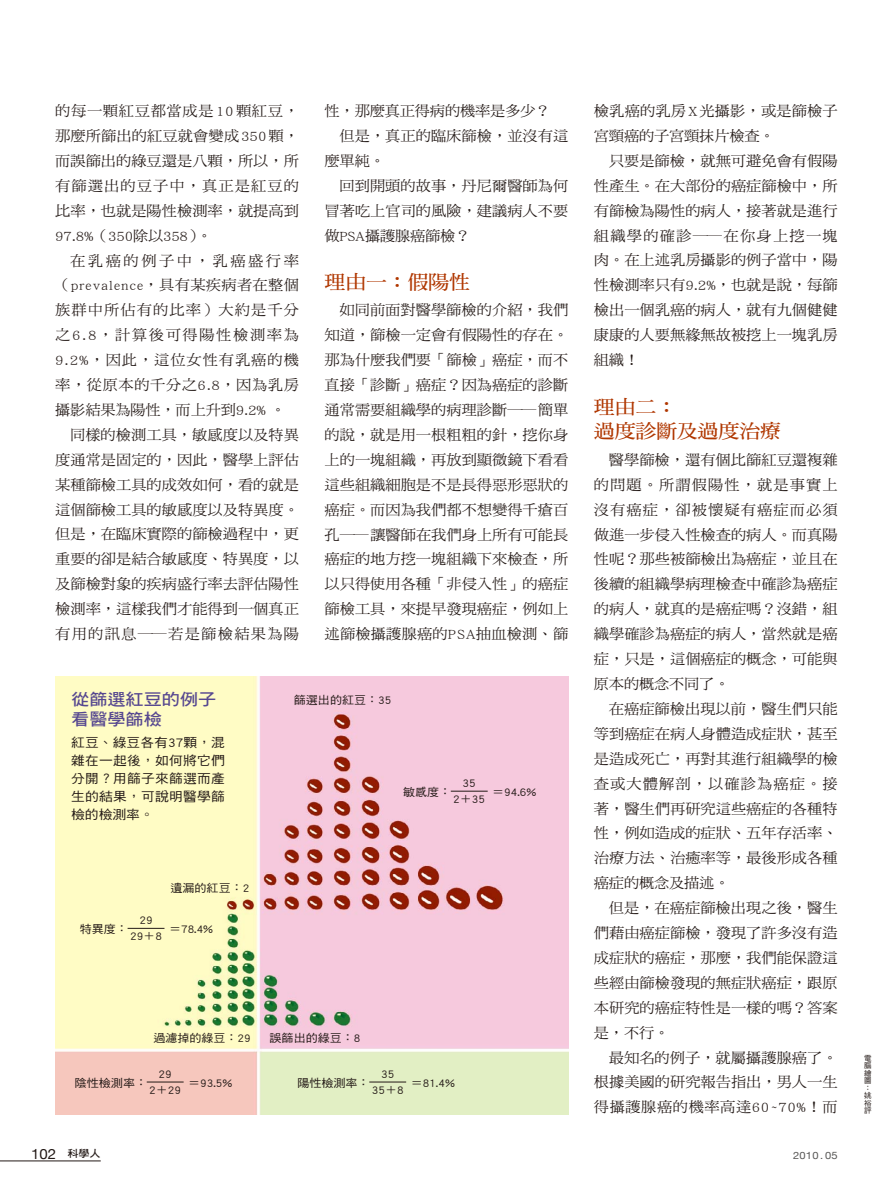
<style>
.page{position:relative;width:893px;height:1191px;background:#fff}
.page>*{position:absolute;margin:0;border:0;box-sizing:border-box;transform-origin:0 0}
.t1{font:19.5px/24.9px "DF Ming Std W7 E Ten B5 H";letter-spacing:-.015em;color:#b03700;scale:1.08 1}
.t2{font:16.5px/19.5px "DF Hei Std W7 E Ten B5 H";color:#574890;scale:1.1 1}
.t3{font:14.55px/24.9px "DF Ming Std W5 E Ten B5 H";letter-spacing:-.005em;color:#231916;text-align:justify;scale:1.05 1}
.t4{font:14.55px "DF Ming Std W5 E Ten B5 H";letter-spacing:.07em;color:#231916;scale:1.05 1}
.t5{font:14.55px "DF Ming Std W5 E Ten B5 H";letter-spacing:.035em;color:#231916;scale:1.05 1}
.t6{font:14.55px "DF Ming Std W5 E Ten B5 H";letter-spacing:.08em;color:#231916;scale:1.05 1}
.t7{font:14.55px "DF Ming Std W5 E Ten B5 H";letter-spacing:.06em;color:#231916;scale:1.05 1}
.t8{font:14.55px "DF Ming Std W5 E Ten B5 H";letter-spacing:.04em;color:#231916;scale:1.05 1}
.t9{font:14.55px "DF Ming Std W5 E Ten B5 H";letter-spacing:.105em;color:#231916;scale:1.05 1}
.t10{font:14.55px "DF Ming Std W5 E Ten B5 H";letter-spacing:.165em;color:#231916;scale:1.05 1}
.t11{font:14.25px "Helvetica Neue";color:#231916;scale:1.05 1}
.t12{font:12.75px/18px "DF Hei Std W5 E Ten B5 V";letter-spacing:.015em;color:#231916;text-align:justify;scale:1.08 1}
.t13{font:11.25px "DF Hei Std W5 E Ten B5 V";color:#231916;scale:1.07 1}
.t14{font:10.2px "Helvetica Neue";letter-spacing:.025em;color:#595857;scale:1.1 1}
.t15{font:7.5px/7.5px "DF Hei Std W5 E Ten B5 V";color:#231916}
.s1{font-family:"DF Hei Std W7 E Ten B5 H";font-size:10.2px}
</style>
<div class="page">
<hr style="left:0;top:1160px;width:101px;height:1px;background:#231916">
<img style="left:55px;top:676px;width:513px;height:438px">
<hr style="left:451px;top:790px;width:37px;height:1px;background:#231916">
<hr style="left:128px;top:928px;width:36px;height:1px;background:#231916">
<hr style="left:147px;top:1081px;width:37px;height:1px;background:#231916">
<hr style="left:369px;top:1081px;width:37px;height:1px;background:#231916">
<p class="t8" style="left:55px;top:105px;width:234px">的每一顆紅豆都當成是10顆紅豆，</p>
<p class="t3" style="left:55px;top:125px;width:234px">那麼所篩出的紅豆就會變成350顆，</p>
<p class="t3" style="left:55px;top:150px;width:234px">而誤篩出的綠豆還是八顆，所以，所</p>
<p class="t4" style="left:55px;top:180px;width:234px">有篩選出的豆子中，真正是紅豆的</p>
<p class="t3" style="left:55px;top:200px;width:234px">比率，也就是陽性檢測率，就提高到</p>
<p class="t3" style="left:55px;top:225px;width:151px">97.8%（350除以358）。</p>
<p class="t10" style="left:70px;top:254px;width:219px">在乳癌的例子中，乳癌盛行率</p>
<p class="t4" style="left:55px;top:279px;width:234px">（prevalence，具有某疾病者在整個</p>
<p class="t4" style="left:55px;top:304px;width:234px">族群中所佔有的比率）大約是千分</p>
<p class="t9" style="left:55px;top:329px;width:234px">之6.8，計算後可得陽性檢測率為</p>
<p class="t7" style="left:55px;top:354px;width:234px">9.2%，因此，這位女性有乳癌的機</p>
<p class="t5" style="left:55px;top:379px;width:234px">率，從原本的千分之6.8，因為乳房</p>
<p class="t3" style="left:55px;top:399px;width:221px">攝影結果為陽性，而上升到9.2% 。</p>
<p class="t3" style="left:70px;top:424px;width:220px">同樣的檢測工具，敏感度以及特異</p>
<p class="t3" style="left:55px;top:449px;width:234px">度通常是固定的，因此，醫學上評估</p>
<p class="t3" style="left:55px;top:474px;width:234px">某種篩檢工具的成效如何，看的就是</p>
<p class="t3" style="left:55px;top:498px;width:234px">這個篩檢工具的敏感度以及特異度。</p>
<p class="t3" style="left:55px;top:523px;width:234px">但是，在臨床實際的篩檢過程中，更</p>
<p class="t3" style="left:55px;top:548px;width:234px">重要的卻是結合敏感度、特異度，以</p>
<p class="t3" style="left:55px;top:573px;width:234px">及篩檢對象的疾病盛行率去評估陽性</p>
<p class="t3" style="left:55px;top:598px;width:234px">檢測率，這樣我們才能得到一個真正</p>
<p class="t6" style="left:55px;top:628px;width:234px">有用的訊息──若是篩檢結果為陽</p>
<p class="t3" style="left:325px;top:100px;width:217px">性，那麼真正得病的機率是多少？</p>
<p class="t3" style="left:339px;top:125px;width:220px">但是，真正的臨床篩檢，並沒有這</p>
<p class="t3" style="left:325px;top:150px;width:59px">麼單純。</p>
<p class="t3" style="left:339px;top:175px;width:220px">回到開頭的故事，丹尼爾醫師為何</p>
<p class="t3" style="left:325px;top:200px;width:234px">冒著吃上官司的風險，建議病人不要</p>
<p class="t3" style="left:325px;top:224px;width:141px">做PSA攝護腺癌篩檢？</p>
<p class="t1" style="left:325px;top:272px;width:136px">理由一：假陽性</p>
<p class="t3" style="left:325px;top:299px;width:234px;text-indent:15px">如同前面對醫學篩檢的介紹，我們知道，篩檢一定會有假陽性的存在。那為什麼我們要「篩檢」癌症，而不直接「診斷」癌症？因為癌症的診斷通常需要組織學的病理診斷──簡單的說，就是用一根粗粗的針，挖你身上的一塊組織，再放到顯微鏡下看看這些組織細胞是不是長得惡形惡狀的癌症。而因為我們都不想變得千瘡百孔──讓醫師在我們身上所有可能長癌症的地方挖一塊組織下來檢查，所以只得使用各種「非侵入性」的癌症篩檢工具，來提早發現癌症，例如上述篩檢攝護腺癌的PSA抽血檢測、篩</p>
<p class="t2" style="left:71px;top:691px;width:134px">從篩選紅豆的例子看醫學篩檢</p>
<p class="t12" style="left:71px;top:735px;width:144px">紅豆、綠豆各有37顆，混雜在一起後，如何將它們分開？用篩子來篩選而產生的結果，可說明醫學篩檢的檢測率。</p>
<p class="t13" style="left:80px;top:924px;width:46px">特異度：</p>
<p class="t13" style="left:139px;top:915px;width:14px">29</p>
<p class="t13" style="left:130px;top:931px;width:31px">29＋8</p>
<p class="t13" style="left:170px;top:883px;width:75px">遺漏的紅豆：2</p>
<p class="t13" style="left:169px;top:924px;width:43px">＝78.4%</p>
<p class="t13" style="left:294px;top:696px;width:93px">篩選出的紅豆：35</p>
<p class="t13" style="left:403px;top:787px;width:47px">敏感度：</p>
<p class="t13" style="left:463px;top:778px;width:14px">35</p>
<p class="t13" style="left:453px;top:794px;width:31px">2＋35</p>
<p class="t13" style="left:492px;top:787px;width:43px">＝94.6%</p>
<p class="t13" style="left:153px;top:1033px;width:93px">過濾掉的綠豆：29</p>
<p class="t13" style="left:270px;top:1033px;width:86px">誤篩出的綠豆：8</p>
<p class="t13" style="left:75px;top:1078px;width:69px">陰性檢測率：</p>
<p class="t13" style="left:159px;top:1069px;width:14px">29</p>
<p class="t13" style="left:149px;top:1085px;width:31px">2＋29</p>
<p class="t13" style="left:188px;top:1078px;width:43px">＝93.5%</p>
<p class="t13" style="left:297px;top:1078px;width:69px">陽性檢測率：</p>
<p class="t13" style="left:381px;top:1069px;width:14px">35</p>
<p class="t13" style="left:372px;top:1085px;width:31px">35＋8</p>
<p class="t13" style="left:411px;top:1078px;width:43px">＝81.4%</p>
<p class="t3" style="left:594px;top:100px;width:234px">檢乳癌的乳房X光攝影，或是篩檢子</p>
<p class="t3" style="left:594px;top:125px;width:174px">宮頸癌的子宮頸抹片檢查。</p>
<p class="t3" style="left:609px;top:150px;width:220px">只要是篩檢，就無可避免會有假陽</p>
<p class="t3" style="left:594px;top:175px;width:234px">性產生。在大部份的癌症篩檢中，所</p>
<p class="t3" style="left:594px;top:200px;width:234px">有篩檢為陽性的病人，接著就是進行</p>
<p class="t6" style="left:594px;top:230px;width:234px">組織學的確診──在你身上挖一塊</p>
<p class="t3" style="left:594px;top:249px;width:234px">肉。在上述乳房攝影的例子當中，陽</p>
<p class="t3" style="left:594px;top:274px;width:234px">性檢測率只有9.2%，也就是說，每篩</p>
<p class="t3" style="left:594px;top:299px;width:234px">檢出一個乳癌的病人，就有九個健健</p>
<p class="t3" style="left:594px;top:324px;width:234px">康康的人要無緣無故被挖上一塊乳房</p>
<p class="t3" style="left:594px;top:349px;width:45px">組織！</p>
<p class="t1" style="left:594px;top:396px;width:175px">理由二：<br>過度診斷及過度治療</p>
<p class="t3" style="left:609px;top:449px;width:220px">醫學篩檢，還有個比篩紅豆還複雜</p>
<p class="t4" style="left:594px;top:479px;width:234px">的問題。所謂假陽性，就是事實上</p>
<p class="t4" style="left:594px;top:503px;width:234px">沒有癌症，卻被懷疑有癌症而必須</p>
<p class="t3" style="left:594px;top:523px;width:234px">做進一步侵入性檢查的病人。而真陽</p>
<p class="t3" style="left:594px;top:548px;width:234px">性呢？那些被篩檢出為癌症，並且在</p>
<p class="t3" style="left:594px;top:573px;width:234px">後續的組織學病理檢查中確診為癌症</p>
<p class="t3" style="left:594px;top:598px;width:234px">的病人，就真的是癌症嗎？沒錯，組</p>
<p class="t3" style="left:594px;top:623px;width:234px">織學確診為癌症的病人，當然就是癌</p>
<p class="t3" style="left:594px;top:648px;width:234px">症，只是，這個癌症的概念，可能與</p>
<p class="t3" style="left:594px;top:673px;width:131px">原本的概念不同了。</p>
<p class="t3" style="left:609px;top:698px;width:220px">在癌症篩檢出現以前，醫生們只能</p>
<p class="t3" style="left:594px;top:723px;width:234px">等到癌症在病人身體造成症狀，甚至</p>
<p class="t3" style="left:594px;top:747px;width:234px">是造成死亡，再對其進行組織學的檢</p>
<p class="t4" style="left:594px;top:777px;width:234px">查或大體解剖，以確診為癌症。接</p>
<p class="t3" style="left:594px;top:797px;width:234px">著，醫生們再研究這些癌症的各種特</p>
<p class="t3" style="left:594px;top:822px;width:234px">性，例如造成的症狀、五年存活率、</p>
<p class="t3" style="left:594px;top:847px;width:234px">治療方法、治癒率等，最後形成各種</p>
<p class="t3" style="left:594px;top:872px;width:131px">癌症的概念及描述。</p>
<p class="t3" style="left:609px;top:897px;width:220px">但是，在癌症篩檢出現之後，醫生</p>
<p class="t3" style="left:594px;top:922px;width:234px">們藉由癌症篩檢，發現了許多沒有造</p>
<p class="t3" style="left:594px;top:947px;width:234px">成症狀的癌症，那麼，我們能保證這</p>
<p class="t3" style="left:594px;top:971px;width:234px">些經由篩檢發現的無症狀癌症，跟原</p>
<p class="t3" style="left:594px;top:996px;width:234px">本研究的癌症特性是一樣的嗎？答案</p>
<p class="t3" style="left:594px;top:1021px;width:73px">是，不行。</p>
<p class="t3" style="left:609px;top:1046px;width:220px">最知名的例子，就屬攝護腺癌了。</p>
<p class="t3" style="left:594px;top:1071px;width:234px">根據美國的研究報告指出，男人一生</p>
<p class="t5" style="left:594px;top:1101px;width:234px">得攝護腺癌的機率高達60~70%！而</p>
<p class="t11" style="left:31px;top:1145px;width:68px">102 <span class="s1">科學人</span></p>
<p class="t14" style="left:793px;top:1149px;width:42px">2010. 05</p>
<p class="t15" style="left:864px;top:1055px;width:9px">電腦繪圖：姚裕評</p>
</div>
